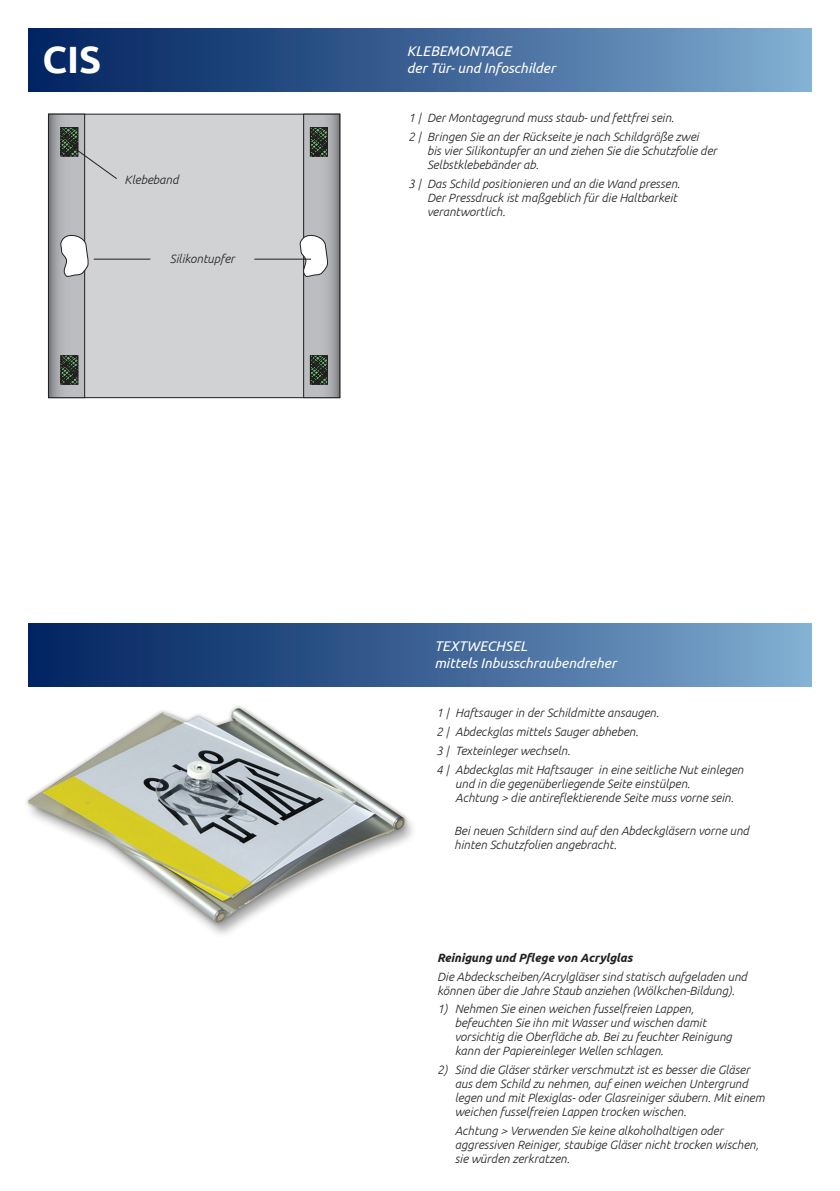
<style>
.page{position:relative;width:840px;height:1191px;background:#fff}
.page>*{position:absolute;margin:0;border:0;box-sizing:border-box;transform-origin:0 0}
.t1{font:700 38px "Ubuntu";color:#fff}
.t2{font:italic 14px/16.8px "Ubuntu";color:#fff}
.t3{font:500 13.2px/15.8px "Swiss 721 BT";color:#fff}
.t4{font:italic 300 12px/14px "Ubuntu";color:#231f20}
.t5{font:italic 700 12px "Ubuntu";color:#231f20}
</style>
<div class="page">
<div style="left:28px;top:28px;width:783px;height:63px;background:linear-gradient(to right,#001e5c,#7eaad0)"></div>
<div style="left:48px;top:114px;width:291px;height:284px;background:#d1d2d4"></div>
<svg style="left:305px;top:116px;width:33px;height:280px;background:#afb1b4"></svg>
<div style="left:303px;top:114px;width:37px;height:284px;border:1px solid #231f20"></div>
<svg style="left:50px;top:116px;width:33px;height:280px;background:#abacaf"></svg>
<div style="left:48px;top:114px;width:37px;height:284px;border:1px solid #231f20"></div>
<svg style="left:310px;top:355px;width:18px;height:30px"></svg>
<svg style="left:60px;top:355px;width:18px;height:30px"></svg>
<svg style="left:310px;top:127px;width:18px;height:30px"></svg>
<svg style="left:60px;top:231px;width:29px;height:46px"></svg>
<svg style="left:299px;top:231px;width:29px;height:46px"></svg>
<svg style="left:60px;top:127px;width:57px;height:53px"></svg>
<hr style="left:254px;top:259px;width:57px;height:1px;background:#231f20">
<hr style="left:94px;top:259px;width:56px;height:1px;background:#231f20">
<div style="left:28px;top:623px;width:783px;height:63px;background:linear-gradient(to right,#001e5c,#7eaad0)"></div>
<div style="left:24px;top:704px;width:384px;height:223px;background:#231f20;opacity:.4"></div>
<img style="left:28px;top:708px;width:376px;height:214px">
<h1 class="t1" style="left:43px;top:36px;width:60px">CIS</h1>
<p class="t4" style="left:124px;top:173px;width:55px">Klebeband</p>
<p class="t4" style="left:170px;top:251px;width:66px">Silikontupfer</p>
<p class="t2" style="left:406px;top:42px;width:150px">KLEBEMONTAGE<br>der Tür- und Infoschilder</p>
<p class="t4" style="left:408px;top:108px;width:292px;line-height:19px">1 | Der Montagegrund muss staub- und fettfrei sein.<br>2 | Bringen Sie an der Rückseite je nach Schildgröße zwei</p>
<p class="t4" style="left:427px;top:144px;width:291px">bis vier Silikontupfer an und ziehen Sie die Schutzfolie der<br>Selbstklebebänder ab.</p>
<p class="t4" style="left:427px;top:177px;width:254px;text-indent:-19px">3 | Das Schild positionieren und an die Wand pressen.<br>Der Pressdruck ist maßgeblich für die Haltbarkeit verantwortlich.</p>
<p class="t3" style="left:436px;top:638px;width:111px">TEXTWECHSEL mittels Haftsauger</p>
<p class="t4" style="left:436px;top:703px;width:308px;line-height:19px">1 | Haftsauger in der Schildmitte ansaugen.<br>2 | Abdeckglas mittels Sauger abheben.<br>3 | Texteinleger wechseln.<br>4 | Abdeckglas mit Haftsauger in eine seitliche Nut einlegen</p>
<p class="t4" style="left:455px;top:777px;width:280px">und in die gegenüberliegende Seite einstülpen.<br>Achtung &gt; die antireflektierende Seite muss vorne sein.</p>
<p class="t4" style="left:454px;top:824px;width:296px">Bei neuen Schildern sind auf den Abdeckgläsern vorne und hinten Schutzfolien angebracht.</p>
<p class="t2" style="left:434px;top:637px;width:183px">TEXTWECHSEL<br>mittels Inbusschraubendreher</p>
<p class="t5" style="left:437px;top:950px;width:197px">Reinigung und Pflege von Acrylglas</p>
<p class="t4" style="left:437px;top:969px;width:311px">Die Abdeckscheiben/Acrylgläser sind statisch aufgeladen und können über die Jahre Staub anziehen (Wölkchen-Bildung).</p>
<p class="t4" style="left:454px;top:1001px;width:278px;text-indent:-18px">1) Nehmen Sie einen weichen fusselfreien Lappen, befeuchten Sie ihn mit Wasser und wischen damit vorsichtig die Oberfläche ab. Bei zu feuchter Reinigung kann der Papiereinleger Wellen schlagen.</p>
<p class="t4" style="left:454px;top:1062px;width:311px;text-indent:-18px">2) Sind die Gläser stärker verschmutzt ist es besser die Gläser aus dem Schild zu nehmen, auf einen weichen Untergrund legen und mit Plexiglas- oder Glasreiniger säubern. Mit einem weichen fusselfreien Lappen trocken wischen.</p>
<p class="t4" style="left:454px;top:1123px;width:305px">Achtung &gt; Verwenden Sie keine alkoholhaltigen oder aggressiven Reiniger, staubige Gläser nicht trocken wischen, sie würden zerkratzen.</p>
</div>
